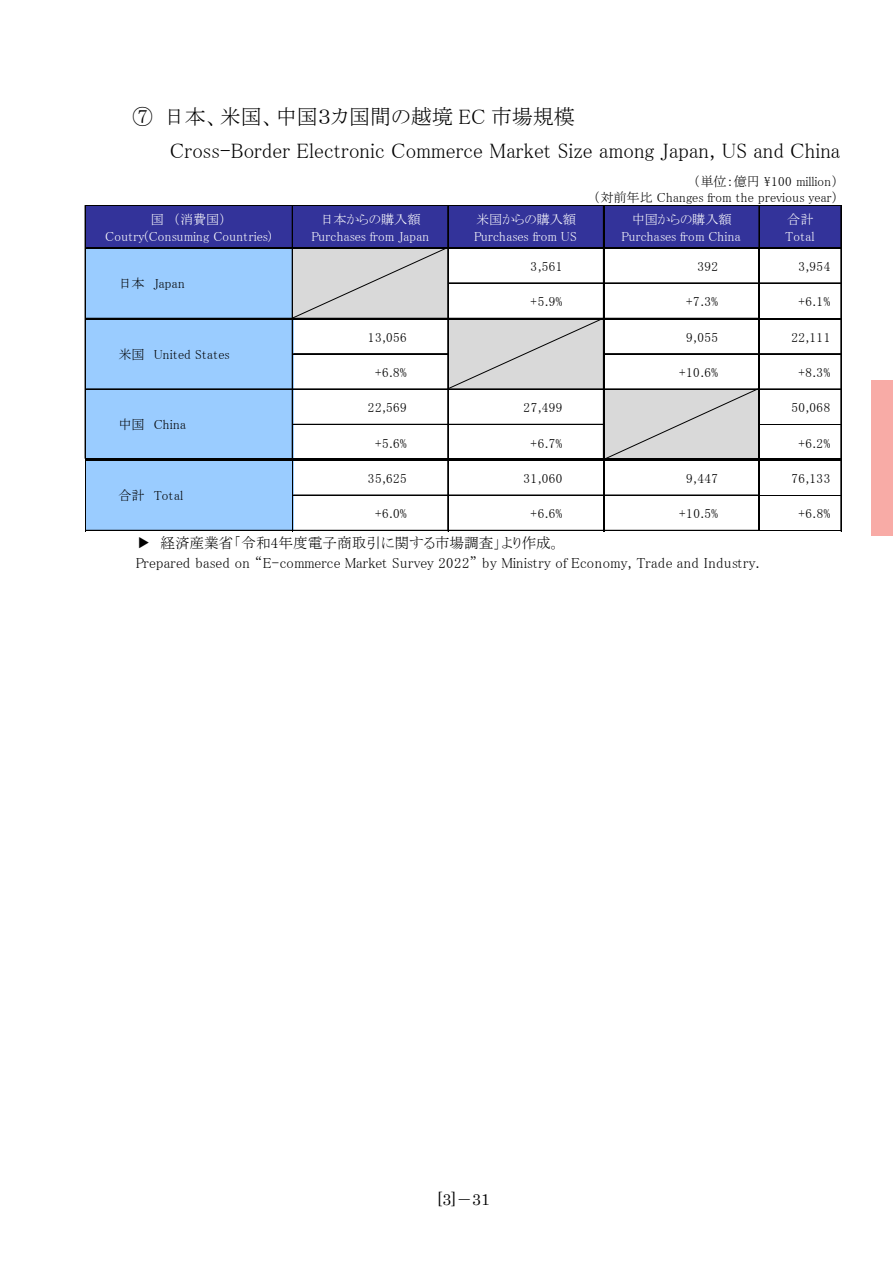
<style>
.page{position:relative;width:893px;height:1263px;background:#fff}
.page>*{position:absolute;margin:0;border:0;box-sizing:border-box;transform-origin:0 0}
.t1{font:21px/34px "MS P Mincho";color:#000}
.t2{font:15.75px "Century";color:#000}
.t3{font:14.55px/19px "MS P Mincho";letter-spacing:.005em;color:#000}
.t4{font:13.2px "MS P Mincho";letter-spacing:.035em;color:#000}
.t5{font:13.2px/16.2px "MS P Mincho";color:#fff;text-align:center}
.t6{font:13.2px/16px "MS P Mincho";color:#000;text-align:right}
.t7{font:13.2px/16.2px "MS P Mincho";letter-spacing:.025em;color:#fff;text-align:center}
.t8{font:13.2px "MS P Mincho";letter-spacing:.015em;color:#000}
.s1{font-family:"Meiryo UI"}
.s2{font-family:"MS Mincho"}
</style>
<div class="page">
<div style="left:86px;top:205px;width:756px;height:44px;background:#33339a"></div>
<div style="left:86px;top:248px;width:207px;height:71px;background:#9accff"></div>
<div style="left:86px;top:318px;width:207px;height:72px;background:#9accff"></div>
<div style="left:86px;top:389px;width:207px;height:72px;background:#9accff"></div>
<div style="left:86px;top:460px;width:207px;height:71px;background:#9accff"></div>
<hr style="left:86px;top:247px;width:672px;height:1px;background:#000">
<hr style="left:86px;top:248px;width:672px;height:1px;background:#000">
<hr style="left:759px;top:206px;width:1px;height:42px;background:#000">
<hr style="left:86px;top:318px;width:672px;height:1px;background:#000">
<hr style="left:86px;top:389px;width:672px;height:1px;background:#000">
<hr style="left:85px;top:205px;width:1px;height:254px;background:#000">
<hr style="left:292px;top:206px;width:1px;height:253px;background:#000">
<hr style="left:447px;top:206px;width:1px;height:253px;background:#000">
<hr style="left:448px;top:206px;width:1px;height:253px;background:#000">
<hr style="left:603px;top:206px;width:1px;height:253px;background:#000">
<hr style="left:840px;top:206px;width:1px;height:253px;background:#000">
<hr style="left:841px;top:206px;width:1px;height:253px;background:#000">
<hr style="left:293px;top:495px;width:465px;height:1px;background:#000">
<hr style="left:86px;top:530px;width:672px;height:1px;background:#000">
<hr style="left:85px;top:461px;width:1px;height:70px;background:#000">
<hr style="left:292px;top:461px;width:1px;height:70px;background:#000">
<hr style="left:448px;top:461px;width:1px;height:70px;background:#000">
<hr style="left:603px;top:461px;width:1px;height:70px;background:#000">
<hr style="left:758px;top:248px;width:2px;height:283px;background:#000">
<hr style="left:841px;top:461px;width:1px;height:70px;background:#000">
<hr style="left:86px;top:205px;width:756px;height:1px;background:#000">
<hr style="left:760px;top:248px;width:82px;height:1px;background:#000">
<hr style="left:760px;top:283px;width:82px;height:1px;background:#000">
<hr style="left:760px;top:318px;width:82px;height:1px;background:#000">
<hr style="left:760px;top:354px;width:82px;height:1px;background:#000">
<hr style="left:760px;top:389px;width:82px;height:1px;background:#000">
<hr style="left:760px;top:424px;width:82px;height:1px;background:#000">
<hr style="left:85px;top:459px;width:757px;height:2px;background:#000">
<hr style="left:760px;top:495px;width:82px;height:1px;background:#000">
<hr style="left:760px;top:530px;width:82px;height:1px;background:#000">
<svg style="left:293px;top:249px;width:465px;height:210px"></svg>
<div style="left:871px;top:380px;width:22px;height:156px;background:#f8aba6"></div>
<h1 class="t1" style="left:170px;top:99px;width:672px;text-indent:-38px">⑦ 日本、米国、中国３カ国間の越境 EC 市場規模<br>Cross-Border Electronic Commerce Market Size among Japan, US and China</h1>
<p class="t6" style="left:593px;top:173px;width:247px">（単位：億円 \100 million）<br>（対前年比 Changes from the previous year）</p>
<p class="t7" style="left:105px;top:212px;width:168px">国　（消費国）<br>Coutry(Consuming Countries)</p>
<p class="t5" style="left:311px;top:212px;width:119px">日本からの購入額<br>Purchases from Japan</p>
<p class="t5" style="left:474px;top:212px;width:104px;text-align:left">米国からの購入額<br>Purchases from US</p>
<p class="t5" style="left:621px;top:212px;width:121px">中国からの購入額<br>Purchases from China</p>
<p class="t5" style="left:785px;top:212px;width:31px;text-align:left">合計<br>Total</p>
<p class="t4" style="left:531px;top:260px;width:33px">3,561</p>
<p class="t4" style="left:697px;top:260px;width:22px">392</p>
<p class="t4" style="left:798px;top:260px;width:33px">3,954</p>
<p class="t4" style="left:531px;top:295px;width:33px">+5.9%</p>
<p class="t4" style="left:686px;top:295px;width:33px">+7.3%</p>
<p class="t4" style="left:798px;top:295px;width:33px">+6.1%</p>
<p class="t4" style="left:368px;top:330px;width:40px">13,056</p>
<p class="t4" style="left:686px;top:330px;width:33px">9,055</p>
<p class="t4" style="left:791px;top:330px;width:40px">22,111</p>
<p class="t4" style="left:375px;top:366px;width:33px">+6.8%</p>
<p class="t4" style="left:679px;top:366px;width:40px">+10.6%</p>
<p class="t4" style="left:798px;top:366px;width:33px">+8.3%</p>
<p class="t4" style="left:368px;top:401px;width:40px">22,569</p>
<p class="t4" style="left:524px;top:401px;width:40px">27,499</p>
<p class="t4" style="left:791px;top:401px;width:40px">50,068</p>
<p class="t4" style="left:375px;top:436px;width:33px">+5.6%</p>
<p class="t4" style="left:531px;top:436px;width:33px">+6.7%</p>
<p class="t4" style="left:798px;top:436px;width:33px">+6.2%</p>
<p class="t4" style="left:368px;top:472px;width:40px">35,625</p>
<p class="t4" style="left:524px;top:472px;width:40px">31,060</p>
<p class="t4" style="left:686px;top:472px;width:33px">9,447</p>
<p class="t4" style="left:791px;top:472px;width:40px">76,133</p>
<p class="t4" style="left:375px;top:507px;width:33px">+6.0%</p>
<p class="t4" style="left:531px;top:507px;width:33px">+6.6%</p>
<p class="t4" style="left:679px;top:507px;width:40px">+10.5%</p>
<p class="t4" style="left:798px;top:507px;width:33px">+6.8%</p>
<p class="t4" style="left:118px;top:277px;width:68px">日本　Japan</p>
<p class="t8" style="left:118px;top:347px;width:113px">米国　United States</p>
<p class="t4" style="left:118px;top:418px;width:69px">中国　China</p>
<p class="t4" style="left:118px;top:489px;width:66px">合計　Total</p>
<p class="t3" style="left:136px;top:534px;width:626px"><span class="s1">▶</span> 経済産業省「令和4年度電子商取引に関する市場調査」より作成。<br>Prepared based on “E-commerce Market Survey 2022” by Ministry of Economy, Trade and Industry.</p>
<p class="t2" style="left:437px;top:1190px;width:54px">[3]<span class="s2">－</span>31</p>
</div>
